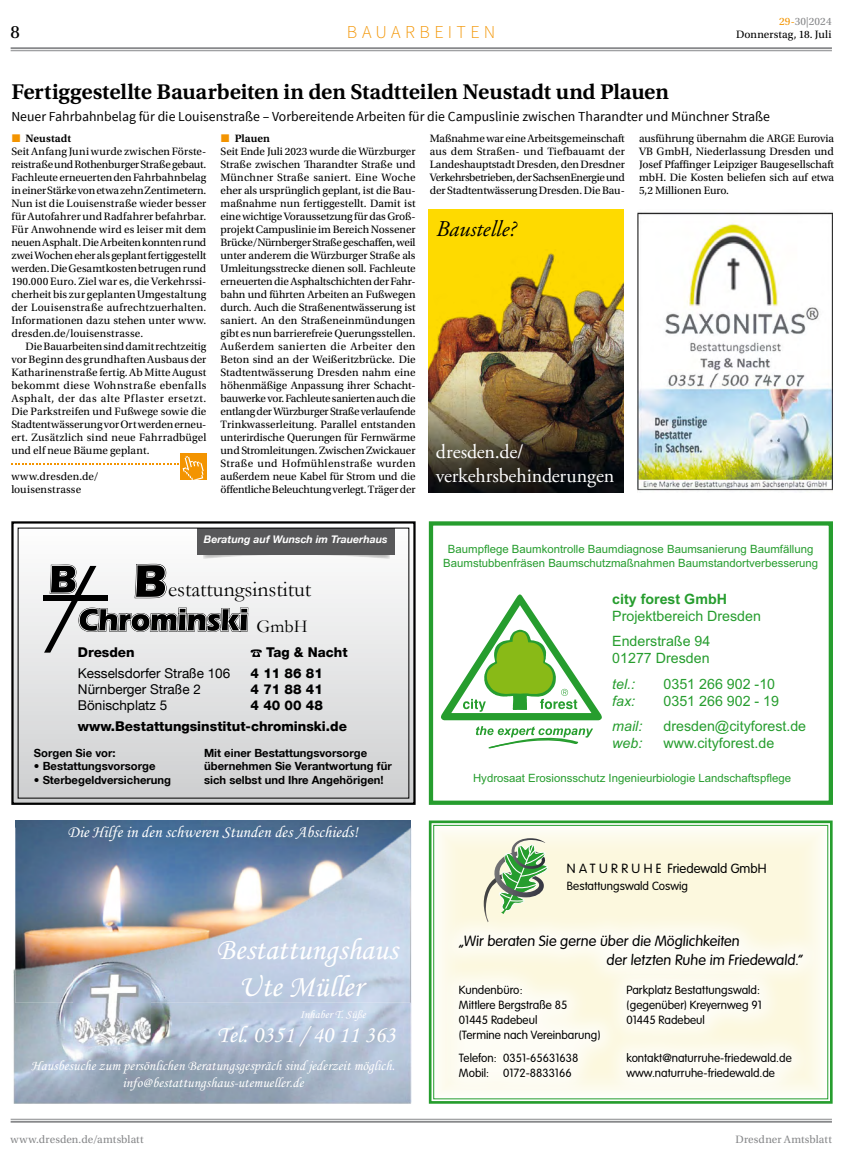
<style>
.page{position:relative;width:844px;height:1159px;background:#fff}
.page>*{position:absolute;margin:0;border:0;box-sizing:border-box;transform-origin:0 0}
.t1{font:30.75px/37.2px "Monotype Corsiva";color:#fff;text-align:center}
.t2{font:23.62px "Monotype Corsiva";color:#fff}
.Über-3spaltig_Utopia{font:22.5px "Utopia Std Semibold Capt";letter-spacing:-.015em;color:#000}
.Frage{font:italic 22.5px "Adobe Garamond Pro";color:#000}
.t3{font:21.75px "Garamond";color:#000}
.Antwort{font:20px/24px "Adobe Garamond Pro";letter-spacing:-.005em;color:#fff}
.t4{font:18.75px "Utopia Std";color:#000}
.Rubriktitel{font:300 18.12px "Source Sans Pro";letter-spacing:.24em;color:#f39400}
.t5{font:18.12px "Garamond";color:#000}
.t6{font:16.5px "Monotype Corsiva";color:#fff}
.t7{font:300 15.62px/18.8px "VAG Rundschrift D";color:#000}
.t8{font:14.25px/17.1px "Arial";color:#269d2e}
.t9{font:italic 14.25px "Arial";color:#269d2e}
.t10{font:14.12px/17.1px "Monotype Corsiva";color:#fff;text-align:center}
.t11{font:300 14px "VAG Rundschrift D";color:#000}
.Unterüber_Source_San{font:13.75px "Source Sans Pro";color:#000}
.t12{font:800 13.5px/20.9px "Helvetica Neue LT";color:#000}
.t13{font:13.5px "Helvetica Neue LT";color:#000}
.t14{font:300 12.5px/15px "VAG Rundschrift D";color:#000}
.t15{font:11.75px "Monotype Corsiva";color:#fff}
.t16{font:11.38px/13.6px "Arial";color:#269d2e;text-align:center}
.Fliesstext_Utopia{font:11.25px/13px "Utopia Std";letter-spacing:-.005em;color:#000;text-align:justify}
.Fliesstext_Einzug_Ut{font:11.25px/13px "Utopia Std";letter-spacing:.005em;color:#000;text-align:justify}
.t17{font:700 11.25px "Helvetica Neue LT";color:#000}
.t18{font:11.25px "Utopia Std";letter-spacing:.01em;color:#87888a}
.t19{font:11.25px "Utopia Std Semibold Capt";color:#000}
.Fliesstext_Utopia-2{font:11.25px "Utopia Std";letter-spacing:.015em;color:#000}
.t20{font:italic 700 10.5px "Helvetica Neue LT";color:#fff}
.s1{color:#f39400}
.s2{color:#87888a}
.s3{font-weight:700}
</style>
<div class="page">
<hr style="left:11px;top:50px;width:820px;height:1px;background:#87888a">
<hr style="left:11px;top:47px;width:820px;height:2px;background:#87888a">
<hr style="left:11px;top:1119px;width:820px;height:1px;background:#87888a">
<hr style="left:11px;top:1120px;width:820px;height:2px;background:#87888a">
<img style="left:15px;top:820px;width:395px;height:7px">
<img style="left:13px;top:827px;width:398px;height:276px">
<img style="left:74px;top:973px;width:76px;height:73px">
<svg style="left:429px;top:820px;width:403px;height:283px"></svg>
<div style="left:433px;top:825px;width:395px;height:274px;border:1px solid #269d2e"></div>
<img style="left:483px;top:874px;width:21px;height:48px">
<img style="left:493px;top:856px;width:2px;height:41px">
<svg style="left:495px;top:843px;width:52px;height:71px"></svg>
<img style="left:511px;top:838px;width:34px;height:31px">
<svg style="left:12px;top:522px;width:402px;height:282px;fill:#d7d8d9"></svg>
<div style="left:11px;top:521px;width:404px;height:284px;border:2px solid #000"></div>
<div style="left:43px;top:595px;width:65px;height:6px;background:#000"></div>
<svg style="left:44px;top:521px;width:346px;height:195px"></svg>
<div style="left:197px;top:528px;width:197px;height:26px;background:#58585a"></div>
<img style="left:637px;top:212px;width:195px;height:279px">
<svg style="left:441px;top:594px;width:161px;height:154px"></svg>
<div style="left:429px;top:521px;width:403px;height:283px;border:4px solid #269d2e"></div>
<div style="left:429px;top:209px;width:194px;height:284px;background:#feda00"></div>
<img style="left:429px;top:253px;width:194px;height:239px">
<div style="left:180px;top:454px;width:26px;height:26px;background:#f39400"></div>
<svg style="left:11px;top:456px;width:193px;height:24px"></svg>
<h3 class="t4" style="left:11px;top:21px;width:11px">8</h3>
<p class="Fliesstext_Utopia" style="left:735px;top:15px;width:97px;text-align:right"><span class="s1">29-</span><span class="s2">30|2024<br></span>Donnerstag, 18. Juli</p>
<p class="Rubriktitel" style="left:347px;top:20px;width:150px">BAUARBEITEN</p>
<p class="Über-3spaltig_Utopia" style="left:11px;top:79px;width:659px">Fertiggestellte Bauarbeiten in den Stadtteilen Neustadt und Plauen</p>
<p class="Unterüber_Source_San" style="left:11px;top:108px;width:760px">Neuer Fahrbahnbelag für die Louisenstraße – Vorbereitende Arbeiten für die Campuslinie zwischen Tharandter und Münchner Straße</p>
<p class="t19" style="left:26px;top:132px;width:47px">Neustadt</p>
<p class="Fliesstext_Utopia" style="left:11px;top:145px;width:196px">Seit Anfang Juni wurde zwischen Förste&shy;reistraße und Rothenburger Straße gebaut.<br>Fachleute erneuerten den Fahrbahnbelag in einer Stärke von etwa zehn Zentimetern.<br>Nun ist die Louisenstraße wieder besser für Autofahrer und Radfahrer befahrbar.<br>Für Anwohnende wird es leiser mit dem neuen Asphalt. Die Arbeiten konnten rund zwei Wochen eher als geplant fertiggestellt werden. Die Gesamtkosten betrugen rund 190.000 Euro. Ziel war es, die Verkehrssi&shy;cherheit bis zur geplanten Umgestaltung der Louisenstraße aufrechtzuerhalten.<br>Informationen dazu stehen unter www. dresden.de/louisenstrasse.</p>
<p class="Fliesstext_Einzug_Ut" style="left:11px;top:340px;width:196px;text-indent:14px">Die Bauarbeiten sind damit rechtzeitig vor Beginn des grundhaften Ausbaus der Katharinenstraße fertig. Ab Mitte August bekommt diese Wohnstraße ebenfalls Asphalt, der das alte Pflaster ersetzt.<br>Die Parkstreifen und Fußwege sowie die Stadtentwässerung vor Ort werden erneu&shy;ert. Zusätzlich sind neue Fahrradbügel und elf neue Bäume geplant.</p>
<p class="Fliesstext_Utopia" style="left:11px;top:470px;width:89px">www.dresden.de/</p>
<p class="Fliesstext_Utopia-2" style="left:11px;top:483px;width:71px">louisenstrasse</p>
<p class="t19" style="left:235px;top:132px;width:37px">Plauen</p>
<p class="Fliesstext_Utopia" style="left:220px;top:145px;width:196px">Seit Ende Juli 2023 wurde die Würzburger Straße zwischen Tharandter Straße und Münchner Straße saniert. Eine Woche eher als ursprünglich geplant, ist die Bau&shy;maßnahme nun fertiggestellt. Damit ist eine wichtige Voraussetzung für das Groß&shy;projekt Campuslinie im Bereich Nossener Brücke/Nürnberger Straße geschaffen, weil unter anderem die Würzburger Straße als Umleitungsstrecke dienen soll. Fachleute erneuerten die Asphaltschichten der Fahr&shy;bahn und führten Arbeiten an Fußwegen durch. Auch die Straßenentwässerung ist saniert. An den Straßeneinmündungen gibt es nun barrierefreie Querungsstellen.<br>Außerdem sanierten die Arbeiter den Beton sind an der Weißeritzbrücke. Die Stadtentwässerung Dresden nahm eine höhenmäßige Anpassung ihrer Schacht&shy;bauwerke vor. Fachleute sanierten auch die entlang der Würzburger Straße verlaufende Trinkwasserleitung. Parallel entstanden unterirdische Querungen für Fernwärme und Stromleitungen. Zwischen Zwickauer Straße und Hofmühlenstraße wurden außerdem neue Kabel für Strom und die öffentliche Beleuchtung verlegt. Träger der</p>
<p class="Fliesstext_Utopia" style="left:429px;top:132px;width:196px">Maßnahme war eine Arbeitsgemeinschaft aus dem Straßen- und Tiefbauamt der Landeshauptstadt Dresden, den Dresdner Verkehrsbetrieben, der SachsenEnergie und der Stadtentwässerung Dresden. Die Bau-</p>
<p class="Fliesstext_Utopia" style="left:639px;top:132px;width:196px">ausführung übernahm die ARGE Eurovia VB GmbH, Niederlassung Dresden und Josef Pfaffinger Leipziger Baugesellschaft mbH. Die Kosten beliefen sich auf etwa 5,2 Millionen Euro.</p>
<p class="Frage" style="left:436px;top:215px;width:82px">Baustelle?</p>
<p class="Antwort" style="left:436px;top:440px;width:180px">dresden.de/ verkehrsbehinderungen</p>
<p class="t20" style="left:204px;top:532px;width:185px">Beratung auf Wunsch im Trauerhaus</p>
<p class="t3" style="left:168px;top:574px;width:145px">estattungsinstitut</p>
<p class="t5" style="left:256px;top:614px;width:53px">GmbH</p>
<p class="t12" style="left:78px;top:642px;width:58px">Dresden</p>
<p class="t12" style="left:266px;top:642px;width:83px">Tag &amp; Nacht</p>
<p class="t13" style="left:78px;top:665px;width:154px">Kesselsdorfer Straße 106</p>
<p class="t12" style="left:250px;top:662px;width:74px">4 11 86 81</p>
<p class="t13" style="left:78px;top:681px;width:124px">Nürnberger Straße 2</p>
<p class="t12" style="left:250px;top:679px;width:74px">4 71 88 41</p>
<p class="t13" style="left:78px;top:697px;width:91px">Bönischplatz 5</p>
<p class="t12" style="left:78px;top:695px;width:270px;text-indent:173px">4 40 00 48 www.Bestattungsinstitut-chrominski.de</p>
<p class="t17" style="left:34px;top:746px;width:83px">Sorgen Sie vor:</p>
<p class="t17" style="left:204px;top:746px;width:164px">Mit einer Bestattungsvorsorge</p>
<p class="t17" style="left:34px;top:759px;width:123px">• Bestattungsvorsorge</p>
<p class="t17" style="left:204px;top:759px;width:189px">übernehmen Sie Verantwortung für</p>
<p class="t17" style="left:34px;top:773px;width:139px">• Sterbegeldversicherung</p>
<p class="t17" style="left:204px;top:773px;width:181px">sich selbst und Ihre Angehörigen!</p>
<p class="t16" style="left:443px;top:542px;width:376px">Baumpflege Baumkontrolle Baumdiagnose Baumsanierung Baumfällung<br>Baumstubbenfräsen Baumschutzmaßnahmen Baumstandortverbesserung</p>
<p class="t8" style="left:612px;top:590px;width:150px"><span class="s3">city forest GmbH<br></span>Projektbereich Dresden</p>
<p class="t8" style="left:612px;top:632px;width:100px">Enderstraße 94<br>01277 Dresden</p>
<p class="t9" style="left:612px;top:674px;width:24px">tel.:</p>
<p class="t8" style="left:663px;top:675px;width:113px">0351 266 902 -10</p>
<p class="t9" style="left:612px;top:691px;width:24px">fax:</p>
<p class="t8" style="left:663px;top:692px;width:117px">0351 266 902 - 19</p>
<p class="t9" style="left:612px;top:716px;width:32px">mail:</p>
<p class="t8" style="left:663px;top:717px;width:144px">dresden@cityforest.de</p>
<p class="t9" style="left:612px;top:733px;width:32px">web:</p>
<p class="t8" style="left:663px;top:734px;width:112px">www.cityforest.de</p>
<p class="t16" style="left:473px;top:770px;width:319px">Hydrosaat Erosionsschutz Ingenieurbiologie Landschaftspflege</p>
<p class="t6" style="left:67px;top:822px;width:292px">Die Hilfe in den schweren Stunden des Abschieds!</p>
<p class="t11" style="left:567px;top:860px;width:201px">N A T U R R U H E Friedewald GmbH</p>
<p class="t14" style="left:567px;top:878px;width:122px">Bestattungswald Coswig</p>
<p class="t1" style="left:216px;top:931px;width:183px">Bestattungshaus<br>Ute Müller</p>
<p class="t15" style="left:299px;top:1007px;width:67px">Inhaber T. Süße</p>
<p class="t2" style="left:217px;top:1020px;width:180px">Tel. 0351 / 40 11 363</p>
<p class="t10" style="left:31px;top:1057px;width:365px">Hausbesuche zum persönlichen Beratungsgespräch sind jederzeit möglich. info@bestattungshaus-utemueller.de</p>
<p class="t7" style="left:606px;top:932px;width:199px;text-indent:-147px">„Wir beraten Sie gerne über die Möglichkeiten<br>der letzten Ruhe im Friedewald.“</p>
<p class="t14" style="left:459px;top:983px;width:143px">Kundenbüro:<br>Mittlere Bergstraße 85<br>01445 Radebeul<br>(Termine nach Vereinbarung)</p>
<p class="t14" style="left:459px;top:1051px;width:121px">Telefon: 0351-65631638<br>Mobil: 0172-8833166</p>
<p class="t14" style="left:626px;top:983px;width:137px">Parkplatz Bestattungswald: (gegenüber) Kreyernweg 91<br>01445 Radebeul</p>
<p class="t14" style="left:626px;top:1051px;width:167px">kontakt@naturruhe-friedewald.de www.naturruhe-friedewald.de</p>
<p class="t18" style="left:11px;top:1133px;width:134px">www.dresden.de/amtsblatt</p>
<p class="t18" style="left:735px;top:1133px;width:98px">Dresdner Amtsblatt</p>
</div>
